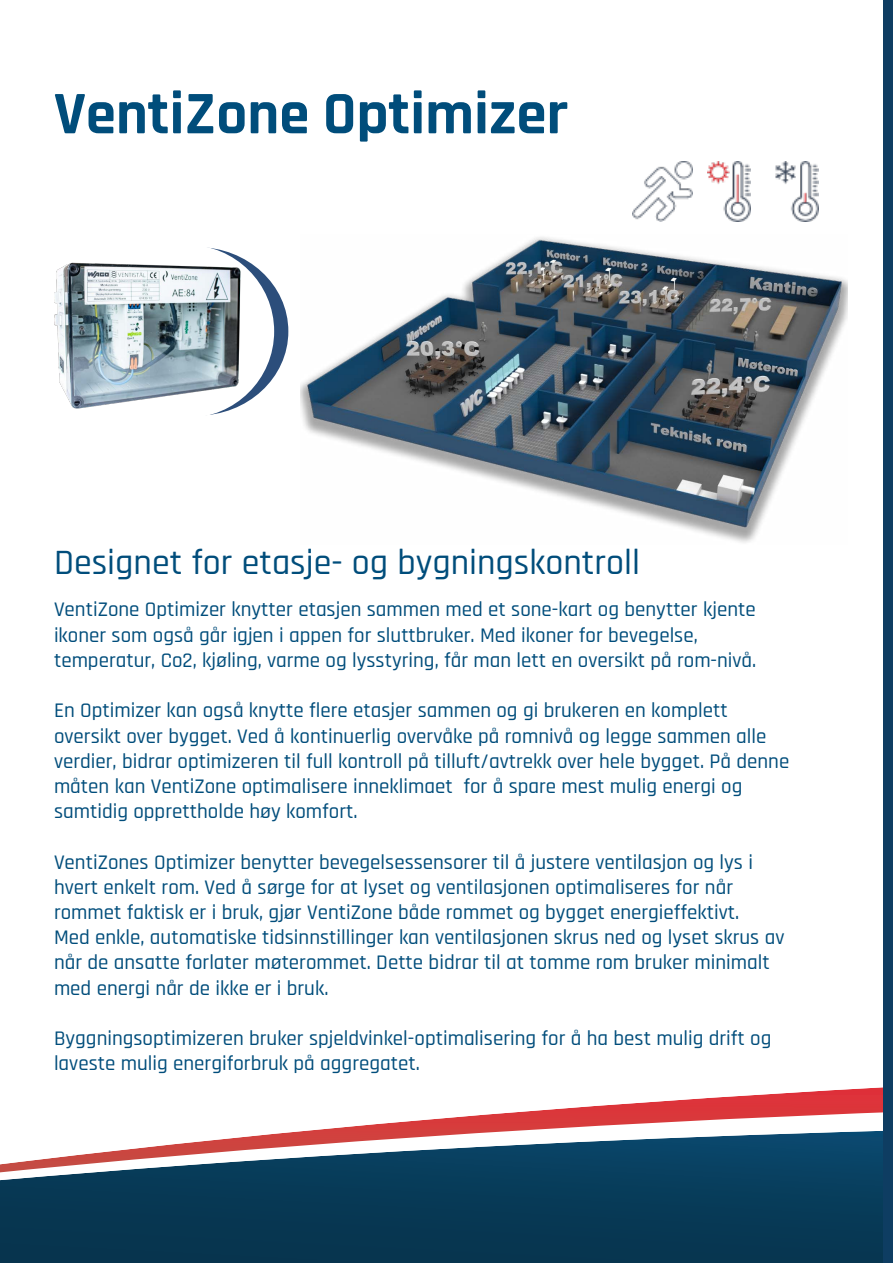
<style>
.page{position:relative;width:893px;height:1263px;background:#fff}
.page>*{position:absolute;margin:0;border:0;box-sizing:border-box;transform-origin:0 0}
.t1{font:700 61.05px "Rajdhani";color:#004d7b}
.t2{font:500 36px "Rajdhani";color:#004d7b}
.t3{font:500 21px/25.2px "Rajdhani";color:#004d7b}
</style>
<div class="page">
<svg style="left:534px;top:1087px;width:350px;height:24px;fill:#de353b"></svg>
<svg style="left:316px;top:1111px;width:568px;height:19px"></svg>
<svg style="left:0;top:1130px;width:884px;height:133px;background:#2d516a"></svg>
<div style="left:106px;top:247px;width:182px;height:169px;background:#2c4e7b;border-radius:50%"></div>
<div style="left:100px;top:245px;width:174px;height:173px;background:#fff;border-radius:50%"></div>
<img style="left:54px;top:247px;width:188px;height:168px">
<div style="left:884px;top:0;width:9px;height:1263px;background:#0e3d62"></div>
<img style="left:707px;top:161px;width:44px;height:60px">
<img style="left:775px;top:161px;width:43px;height:60px">
<img style="left:632px;top:161px;width:60px;height:60px">
<img style="left:300px;top:237px;width:548px;height:306px">
<h1 class="t1" style="left:54px;top:89px;width:515px">VentiZone Optimizer</h1>
<h2 class="t2" style="left:54px;top:547px;width:588px">Designet for etasje- og bygningskontroll</h2>
<p class="t3" style="left:54px;top:598px;width:704px">VentiZone Optimizer knytter etasjen sammen med et sone-kart og benytter kjente ikoner som også går igjen i appen for sluttbruker. Med ikoner for bevegelse, temperatur, Co2, kjøling, varme og lysstyring, får man lett en oversikt på rom-nivå.</p>
<p class="t3" style="left:54px;top:699px;width:737px">En Optimizer kan også knytte flere etasjer sammen og gi brukeren en komplett oversikt over bygget. Ved å kontinuerlig overvåke på romnivå og legge sammen alle verdier, bidrar optimizeren til full kontroll på tilluft/avtrekk over hele bygget. På denne måten kan VentiZone optimalisere inneklimaet for å spare mest mulig energi og samtidig opprettholde høy komfort.</p>
<p class="t3" style="left:54px;top:850px;width:732px">VentiZones Optimizer benytter bevegelsessensorer til å justere ventilasjon og lys i hvert enkelt rom. Ved å sørge for at lyset og ventilasjonen optimaliseres for når rommet faktisk er i bruk, gjør VentiZone både rommet og bygget energieffektivt.<br>Med enkle, automatiske tidsinnstillinger kan ventilasjonen skrus ned og lyset skrus av når de ansatte forlater møterommet. Dette bidrar til at tomme rom bruker minimalt med energi når de ikke er i bruk.</p>
<p class="t3" style="left:54px;top:1026px;width:719px">Byggningsoptimizeren bruker spjeldvinkel-optimalisering for å ha best mulig drift og laveste mulig energiforbruk på aggregatet.</p>
</div>
